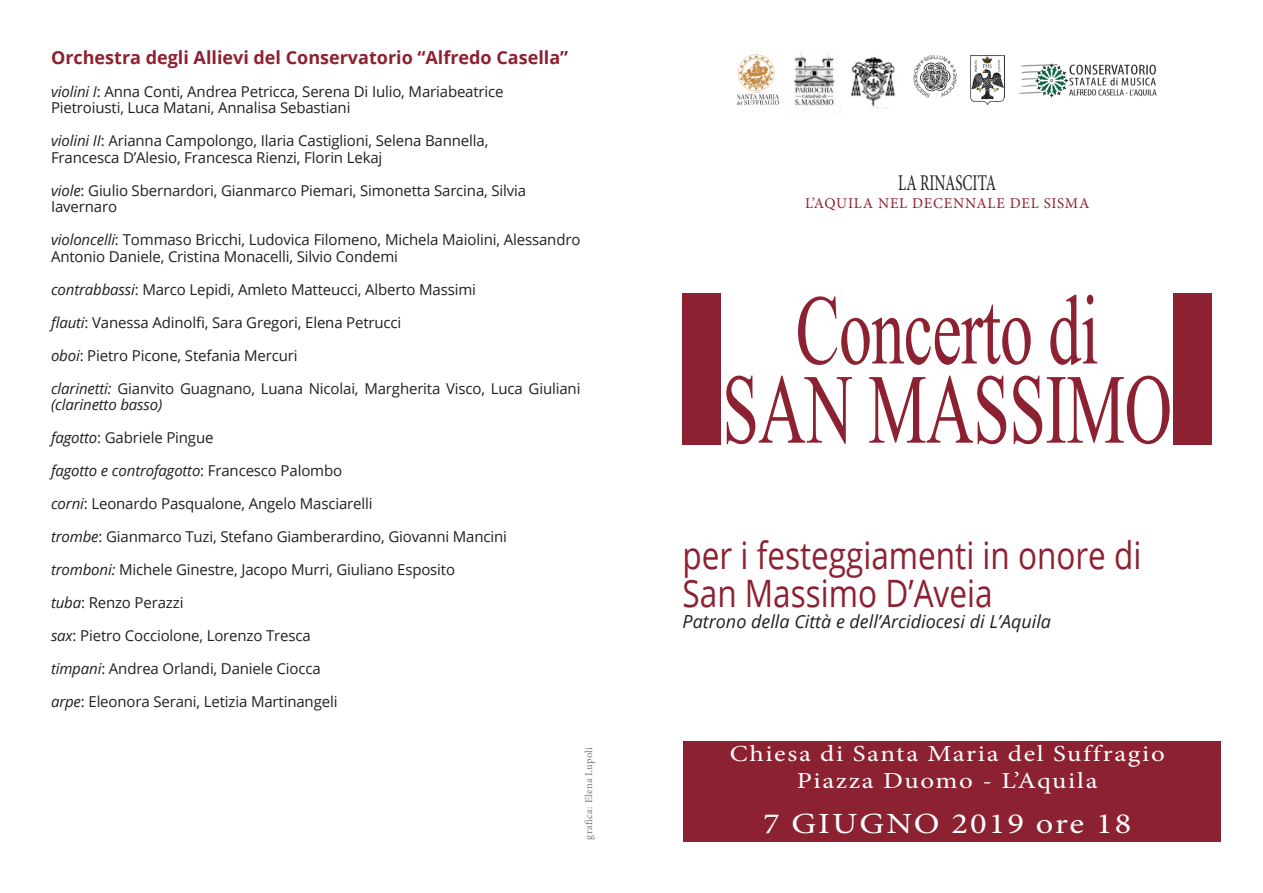
<style>
.page{position:relative;width:1263px;height:893px;background:#fff}
.page>*{position:absolute;margin:0;border:0;box-sizing:border-box;transform-origin:0 0}
.t1{font:99px/79.2px "Times New Roman";letter-spacing:-.01em;color:#8c2131;text-align:center;scale:.67 1}
.t2{font:37.8px "Open Sans";color:#8c2131;scale:.83 1}
.t3{font:29.25px "Minion Pro";letter-spacing:.06em;color:#fff;scale:1.18 1}
.t4{font:22.95px "Minion Pro";letter-spacing:.06em;color:#fff;scale:1.18 1}
.t5{font:22.5px "Minion Pro";color:#231f20;scale:.67 1}
.t6{font:700 18px "Open Sans";color:#8c2131}
.t7{font:italic 18px "Open Sans";color:#231f20}
.t8{font:15px/16.5px "Open Sans";letter-spacing:-.01em;color:#231f20}
.t9{font:italic 15px "Open Sans";letter-spacing:-.01em;color:#231f20}
.t10{font:15px "Minion Pro";letter-spacing:.05em;color:#8c2131}
.t11{font:10.5px "Minion Pro";letter-spacing:.03em;color:#787a7d}
.s1{font-style:italic}
.s2{font-style:normal}
</style>
<div class="page">
<div style="left:682px;top:741px;width:538px;height:101px;background:#8c2131"></div>
<img style="left:913px;top:55px;width:59px;height:43px">
<img style="left:738px;top:54px;width:37px;height:39px">
<img style="left:736px;top:94px;width:43px;height:11px">
<img style="left:970px;top:56px;width:34px;height:49px">
<img style="left:1019px;top:63px;width:138px;height:34px">
<img style="left:794px;top:52px;width:41px;height:54px">
<div style="left:682px;top:293px;width:529px;height:152px;background:#8c2131"></div>
<div style="left:721px;top:272px;width:451px;height:174px;background:#fff"></div>
<img style="left:851px;top:57px;width:44px;height:51px">
<p class="t6" style="left:51px;top:44px;width:519px">Orchestra degli Allievi del Conservatorio “Alfredo Casella”</p>
<p class="t8" style="left:51px;top:83px;width:454px"><span class="s1">violini I</span>: Anna Conti, Andrea Petricca, Serena Di Iulio, Mariabeatrice</p>
<p class="t8" style="left:51px;top:99px;width:301px">Pietroiusti, Luca Matani, Annalisa Sebastiani</p>
<p class="t8" style="left:51px;top:132px;width:439px"><span class="s1">violini II</span>: Arianna Campolongo, Ilaria Castiglioni, Selena Bannella,</p>
<p class="t8" style="left:51px;top:149px;width:333px">Francesca D’Alesio, Francesca Rienzi, Florin Lekaj</p>
<p class="t8" style="left:51px;top:182px;width:477px"><span class="s1">viole</span>: Giulio Sbernardori, Gianmarco Piemari, Simonetta Sarcina, Silvia</p>
<p class="t8" style="left:51px;top:198px;width:68px">Iavernaro</p>
<p class="t8" style="left:51px;top:231px;width:531px"><span class="s1">violoncelli</span>: Tommaso Bricchi, Ludovica Filomeno, Michela Maiolini, Alessandro<br>Antonio Daniele, Cristina Monacelli, Silvio Condemi</p>
<p class="t8" style="left:51px;top:281px;width:426px"><span class="s1">contrabbassi</span>: Marco Lepidi, Amleto Matteucci, Alberto Massimi</p>
<p class="t8" style="left:51px;top:314px;width:352px"><span class="s1">flauti</span>: Vanessa Adinolfi, Sara Gregori, Elena Petrucci</p>
<p class="t8" style="left:51px;top:347px;width:248px"><span class="s1">oboi</span>: Pietro Picone, Stefania Mercuri</p>
<p class="t8" style="left:51px;top:380px;width:531px"><span class="s1">clarinetti:</span> Gianvito Guagnano, Luana Nicolai, Margherita Visco, Luca Giuliani <span class="s1">(clarinetto basso)</span></p>
<p class="t8" style="left:51px;top:429px;width:164px"><span class="s1">fagotto</span>: Gabriele Pingue</p>
<p class="t9" style="left:51px;top:460px;width:293px">fagotto e controfagotto<span class="s2">: Francesco Palombo</span></p>
<p class="t8" style="left:51px;top:495px;width:323px"><span class="s1">corni</span>: Leonardo Pasqualone, Angelo Masciarelli</p>
<p class="t8" style="left:51px;top:528px;width:457px"><span class="s1">trombe</span>: Gianmarco Tuzi, Stefano Giamberardino, Giovanni Mancini</p>
<p class="t8" style="left:51px;top:561px;width:406px"><span class="s1">tromboni:</span> Michele Ginestre, Jacopo Murri, Giuliano Esposito</p>
<p class="t8" style="left:51px;top:594px;width:134px"><span class="s1">tuba</span>: Renzo Perazzi</p>
<p class="t8" style="left:51px;top:627px;width:261px"><span class="s1">sax</span>: Pietro Cocciolone, Lorenzo Tresca</p>
<p class="t8" style="left:51px;top:660px;width:271px"><span class="s1">timpani</span>: Andrea Orlandi, Daniele Ciocca</p>
<p class="t8" style="left:51px;top:693px;width:288px"><span class="s1">arpe</span>: Eleonora Serani, Letizia Martinangeli</p>
<p class="t5" style="left:898px;top:168px;width:148px">LA RINASCITA</p>
<p class="t10" style="left:805px;top:193px;width:286px">L’AQUILA NEL DECENNALE DEL SISMA</p>
<p class="t1" style="left:722px;top:288px;width:673px">Concerto di<br>SAN MASSIMO</p>
<p class="t2" style="left:682px;top:530px;width:554px">per i festeggiamenti in onore di</p>
<p class="t2" style="left:682px;top:567px;width:375px">San Massimo D’Aveia</p>
<p class="t7" style="left:682px;top:609px;width:370px">Patrono della Città e dell’Arcidiocesi di L’Aquila</p>
<p class="t11" style="left:582px;top:839px;width:94px;rotate:-90deg">grafica: Elena Lupoli</p>
<p class="t4" style="left:730px;top:738px;width:370px">Chiesa di Santa Maria del Suffragio</p>
<p class="t4" style="left:797px;top:765px;width:256px">Piazza Duomo - L’Aquila</p>
<p class="t3" style="left:763px;top:804px;width:314px">7 GIUGNO 2019 ore 18</p>
</div>
